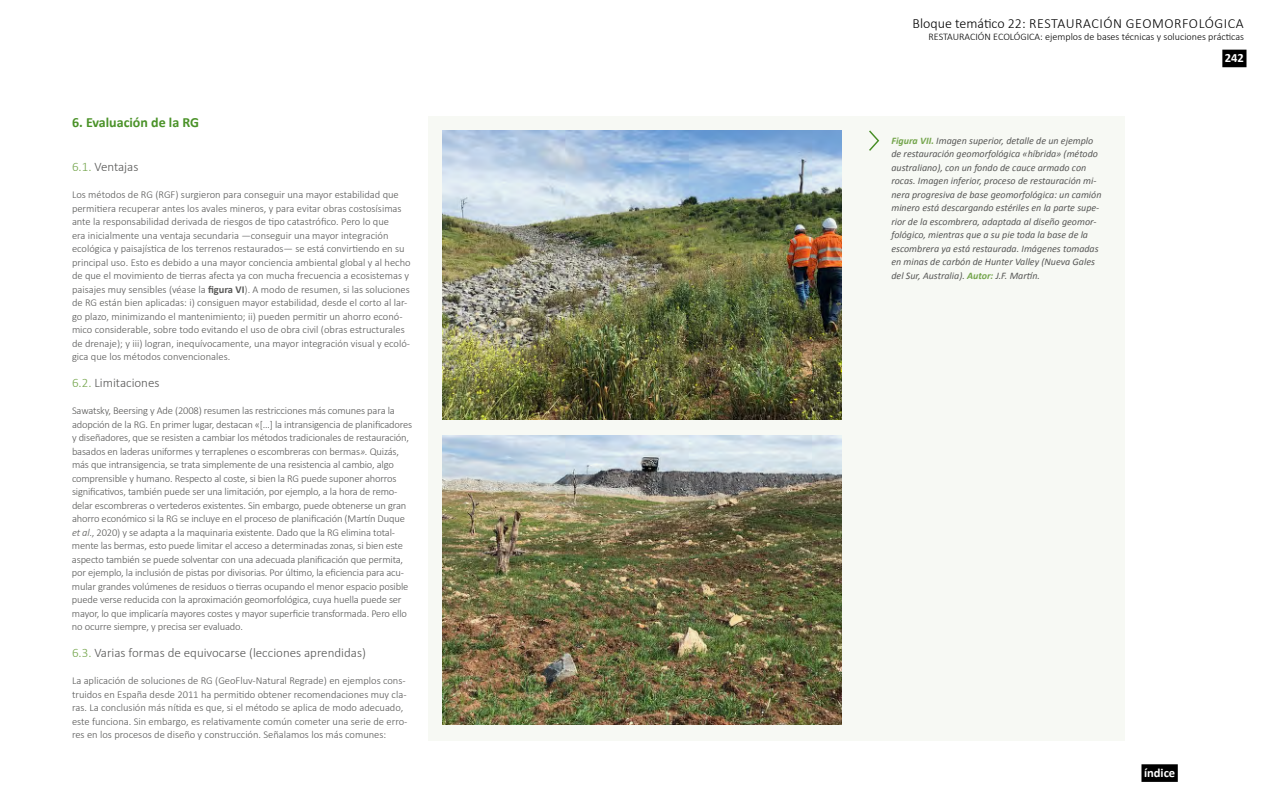
<style>
.page{position:relative;width:1280px;height:800px;background:#fff}
.page>*{position:absolute;margin:0;border:0;box-sizing:border-box;transform-origin:0 0}
.t1{font:300 14px "Calibri";letter-spacing:.035em;color:#000}
.t2{font:700 14px "Calibri";color:#4a9228}
.t3{font:300 13px "Calibri";color:#575756}
.t4{font:700 12.6px "Calibri";color:#fff}
.t5{font:300 10.5px/13.5px "Calibri";letter-spacing:-.015em;color:#575756}
.t6{font:300 10.1px "Calibri";color:#000}
.t7{font:italic 10px/13.5px "Calibri";color:#575756}
.s1{color:#74a54c}
.s2{font-weight:700}
.s3{font-style:italic}
.s4{font-weight:700;color:#74a54c}
</style>
<div class="page">
<div style="left:1141px;top:764px;width:37px;height:18px;background:#000"></div>
<div style="left:1222px;top:50px;width:25px;height:17px;background:#000"></div>
<div style="left:428px;top:116px;width:697px;height:624px;background:#f7f9f4"></div>
<svg style="left:869px;top:130px;width:10px;height:21px"></svg>
<img style="left:443px;top:130px;width:398px;height:289px">
<img style="left:443px;top:436px;width:398px;height:289px">
<h1 class="t2" style="left:72px;top:113px;width:129px">6. Evaluación de la RG</h1>
<p class="t3" style="left:72px;top:159px;width:68px"><span class="s1">6.1.</span> Ventajas</p>
<p class="t5" style="left:72px;top:188px;width:340px">Los métodos de RG (RGF) surgieron para conseguir una mayor estabilidad que permitiera recuperar antes los avales mineros, y para evitar obras costosísimas ante la responsabilidad derivada de riesgos de tipo catastrófico. Pero lo que<br>era inicialmente una ventaja secundaria —conseguir una mayor integración ecológica y paisajística de los terrenos restaurados— se está convirtiendo en su principal uso. Esto es debido a una mayor conciencia ambiental global y al hecho de que el movimiento de tierras afecta ya con mucha frecuencia a ecosistemas y paisajes muy sensibles (véase la <span class="s2">figura VI</span>). A modo de resumen, si las soluciones de RG están bien aplicadas: i) consiguen mayor estabilidad, desde el corto al lar&shy;go plazo, minimizando el mantenimiento; ii) pueden permitir un ahorro econó&shy;mico considerable, sobre todo evitando el uso de obra civil (obras estructurales de drenaje); y iii) logran, inequívocamente, una mayor integración visual y ecoló&shy;gica que los métodos convencionales.</p>
<p class="t3" style="left:72px;top:375px;width:89px"><span class="s1">6.2.</span> Limitaciones</p>
<p class="t5" style="left:72px;top:404px;width:342px">Sawatsky, Beersing y Ade (2008) resumen las restricciones más comunes para la adopción de la RG. En primer lugar, destacan «[…] la intransigencia de planificadores y diseñadores, que se resisten a cambiar los métodos tradicionales de restauración, basados en laderas uniformes y terraplenes o escombreras con bermas<span class="s3">».</span> Quizás, más que intransigencia, se trata simplemente de una resistencia al cambio, algo comprensible y humano. Respecto al coste, si bien la RG puede suponer ahorros significativos, también puede ser una limitación, por ejemplo, a la hora de remo&shy;delar escombreras o vertederos existentes. Sin embargo, puede obtenerse un gran ahorro económico si la RG se incluye en el proceso de planificación (Martín Duque <span class="s3">et al</span>., 2020) y se adapta a la maquinaria existente. Dado que la RG elimina total&shy;mente las bermas, esto puede limitar el acceso a determinadas zonas, si bien este aspecto también se puede solventar con una adecuada planificación que permita, por ejemplo, la inclusión de pistas por divisorias. Por último, la eficiencia para acu&shy;mular grandes volúmenes de residuos o tierras ocupando el menor espacio posible puede verse reducida con la aproximación geomorfológica, cuya huella puede ser mayor, lo que implicaría mayores costes y mayor superficie transformada. Pero ello no ocurre siempre, y precisa ser evaluado.</p>
<p class="t3" style="left:72px;top:645px;width:295px"><span class="s1">6.3.</span> Varias formas de equivocarse (lecciones aprendidas)</p>
<p class="t5" style="left:72px;top:674px;width:337px">La aplicación de soluciones de RG (GeoFluv-Natural Regrade) en ejemplos cons&shy;truidos en España desde 2011 ha permitido obtener recomendaciones muy cla&shy;ras. La conclusión más nítida es que, si el método se aplica de modo adecuado, este funciona. Sin embargo, es relativamente común cometer una serie de erro&shy;res en los procesos de diseño y construcción. Señalamos los más comunes:</p>
<h1 class="t1" style="left:913px;top:14px;width:333px">Bloque temático 22: RESTAURACIÓN GEOMORFOLÓGICA</h1>
<p class="t6" style="left:928px;top:30px;width:317px">RESTAURACIÓN ECOLÓGICA: ejemplos de bases técnicas y soluciones prácticas</p>
<p class="t4" style="left:1225px;top:50px;width:21px">242</p>
<p class="t7" style="left:891px;top:134px;width:212px"><span class="s4">Figura VII.</span> Imagen superior, detalle de un ejemplo de restauración geomorfológica «híbrida» (método australiano), con un fondo de cauce armado con rocas. Imagen inferior, proceso de restauración mi&shy;nera progresiva de base geomorfológica: un camión minero está descargando estériles en la parte supe&shy;rior de la escombrera, adaptada al diseño geomor&shy;fológico, mientras que a su pie toda la base de la escombrera ya está restaurada. Imágenes tomadas en minas de carbón de Hunter Valley (Nueva Gales del Sur, Australia). <span class="s4">Autor:</span> J.F. Martín.</p>
<p class="t4" style="left:1144px;top:765px;width:33px">índice</p>
</div>
